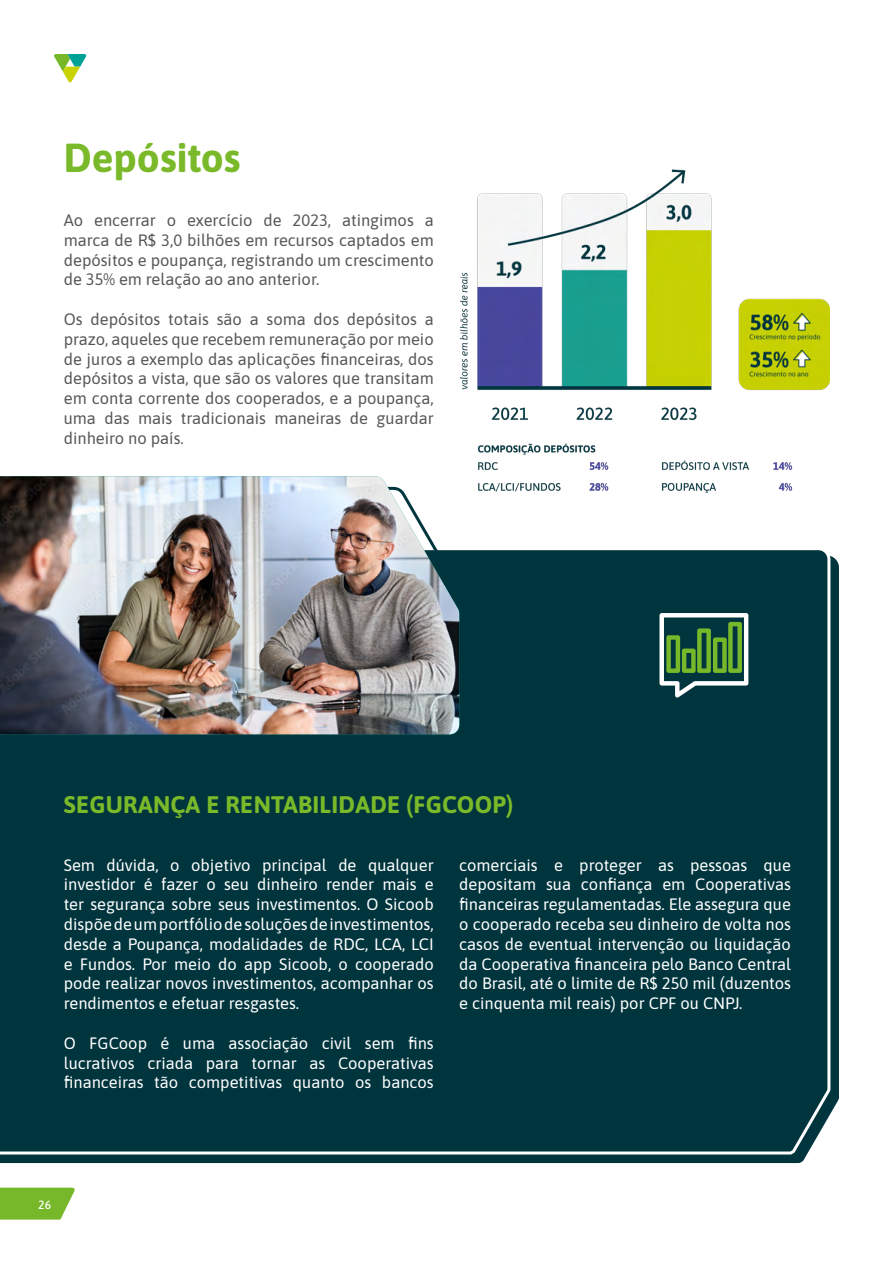
<style>
.page{position:relative;width:893px;height:1263px;background:#fff}
.page>*{position:absolute;margin:0;border:0;box-sizing:border-box;transform-origin:0 0}
.t1{font:700 40.5px "Asap";color:#7ab929}
.t2{font:700 24px "Asap";letter-spacing:.01em;color:#7ab929}
.t3{font:16.5px/19.8px "Asap";color:#fff;text-align:justify}
.t4{font:16.5px/19.8px "Asap";color:#575756;text-align:justify}
.t5{font:500 12px "Asap";color:#fff}
</style>
<div class="page">
<svg style="left:0;top:1187px;width:75px;height:32px;background:#84bf40"></svg>
<svg style="left:54px;top:54px;width:32px;height:28px"></svg>
<img style="left:460px;top:169px;width:369px;height:324px">
<svg style="left:0;top:557px;width:839px;height:607px;background:#214f57"></svg>
<div style="left:0;top:550px;width:833px;height:606px;background:#00353e"></div>
<svg style="left:0;top:485px;width:482px;height:266px;background:#1c4c53"></svg>
<img style="left:0;top:476px;width:459px;height:258px">
<svg style="left:659px;top:613px;width:89px;height:84px"></svg>
<h1 class="t1" style="left:64px;top:129px;width:178px">Depósitos</h1>
<p class="t4" style="left:64px;top:209px;width:371px">Ao encerrar o exercício de 2023, atingimos a marca de R$ 3,0 bilhões em recursos captados em depósitos e poupança, registrando um crescimento de 35% em relação ao ano anterior.</p>
<p class="t4" style="left:64px;top:308px;width:371px">Os depósitos totais são a soma dos depósitos a prazo, aqueles que recebem remuneração por meio de juros a exemplo das aplicações financeiras, dos depósitos a vista, que são os valores que transitam em conta corrente dos cooperados, e a poupança, uma das mais tradicionais maneiras de guardar dinheiro no país.</p>
<h2 class="t2" style="left:64px;top:788px;width:451px">SEGURANÇA E RENTABILIDADE (FGCOOP)</h2>
<p class="t3" style="left:64px;top:854px;width:371px">Sem dúvida, o objetivo principal de qualquer investidor é fazer o seu dinheiro render mais e ter segurança sobre seus investimentos. O Sicoob dispõe de um portfólio de soluções de investimentos, desde a Poupança, modalidades de RDC, LCA, LCI e Fundos. Por meio do app Sicoob, o cooperado pode realizar novos investimentos, acompanhar os rendimentos e efetuar resgastes.</p>
<p class="t3" style="left:64px;top:1032px;width:371px">O FGCoop é uma associação civil sem fins lucrativos criada para tornar as Cooperativas financeiras tão competitivas quanto os bancos</p>
<p class="t3" style="left:459px;top:854px;width:333px">comerciais e proteger as pessoas que depositam sua confiança em Cooperativas financeiras regulamentadas. Ele assegura que o cooperado receba seu dinheiro de volta nos casos de eventual intervenção ou liquidação da Cooperativa financeira pelo Banco Central do Brasil, até o limite de R$ 250 mil (duzentos e cinquenta mil reais) por CPF ou CNPJ.</p>
<p class="t5" style="left:38px;top:1197px;width:14px">26</p>
</div>
